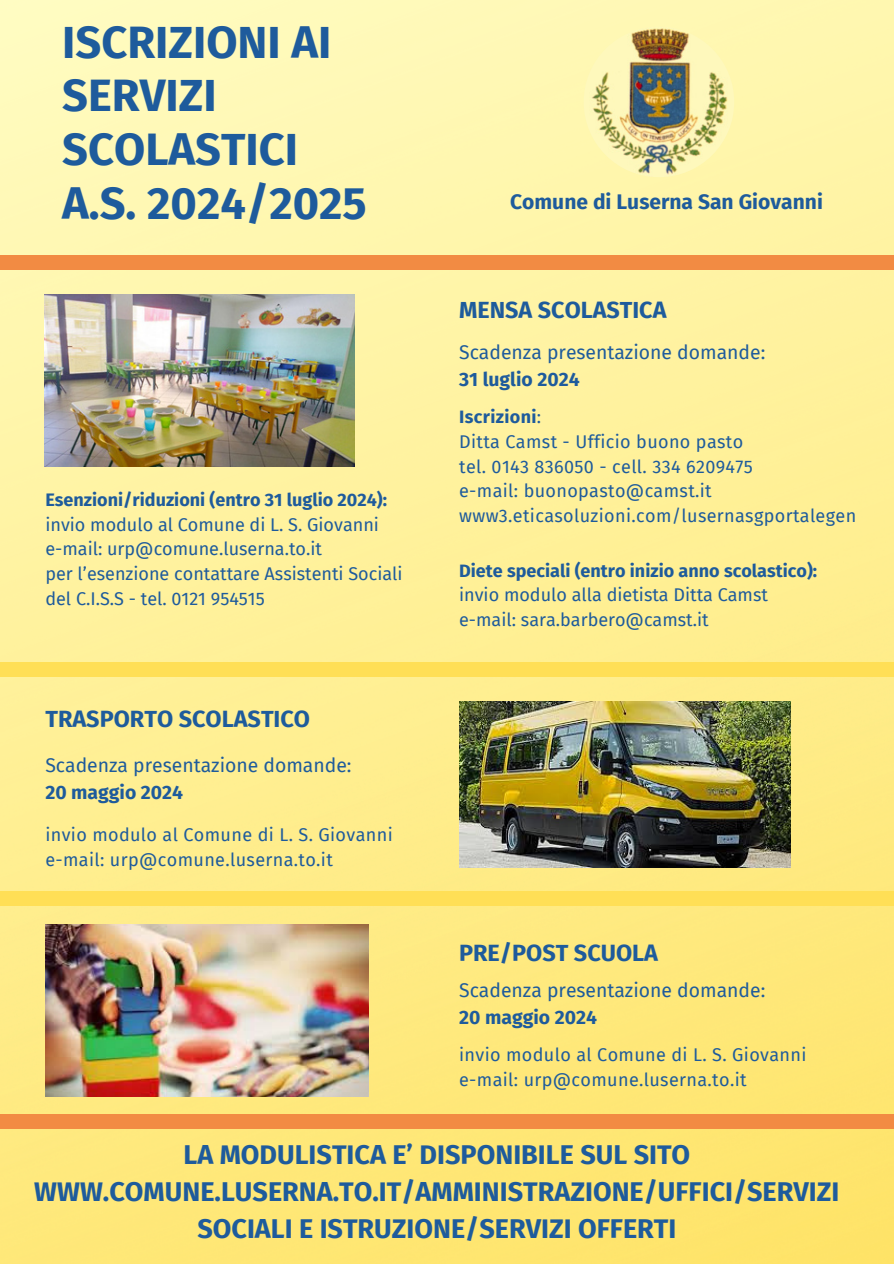
<style>
.page{position:relative;width:894px;height:1264px;background:#fff}
.page>*{position:absolute;margin:0;border:0;box-sizing:border-box;transform-origin:0 0}
.t1{font:700 45.15px/53.7px "Fira Sans";color:#1e5b9c}
.t2{font:700 27px/37.2px "Fira Sans";color:#1e5b9c;text-align:center}
.t3{font:700 23.4px "Fira Sans";color:#1e5b9c}
.t4{font:700 23.25px "Fira Sans";color:#1e5b9c}
.t5{font:700 21px "Fira Sans";color:#1e5b9c}
.t6{font:19.35px/27px "Fira Sans";color:#1e5b9c}
.t7{font:18px "Fira Sans";letter-spacing:.02em;color:#1e5b9c}
.t8{font:18px "Fira Sans";color:#1e5b9c}
.t9{font:700 18px "Fira Sans";color:#1e5b9c}
.t10{font:700 18px "Fira Sans";letter-spacing:.02em;color:#1e5b9c}
.s1{font-weight:700}
.s2{font-weight:400}
</style>
<div class="page">
<img style="left:0;top:0;width:893px;height:1263px">
<div style="left:0;top:255px;width:893px;height:15px;background:#f28b43"></div>
<img style="left:44px;top:294px;width:311px;height:172px">
<img style="left:45px;top:924px;width:323px;height:172px">
<img style="left:583px;top:27px;width:151px;height:150px;border-radius:50%">
<img style="left:459px;top:701px;width:331px;height:166px">
<div style="left:0;top:662px;width:893px;height:15px;background:#ffdf56"></div>
<div style="left:0;top:891px;width:893px;height:15px;background:#ffdf56"></div>
<div style="left:0;top:1113px;width:893px;height:15px;background:#f28b43"></div>
<h3 class="t1" style="left:62px;top:16px;width:306px">ISCRIZIONI AI<br>SERVIZI<br>SCOLASTICI<br>A.S. 2024/2025</h3>
<p class="t9" style="left:45px;top:489px;width:343px">Esenzioni/riduzioni (entro 31 luglio 2024):</p>
<p class="t8" style="left:45px;top:513px;width:335px">invio modulo al Comune di L. S. Giovanni</p>
<p class="t8" style="left:45px;top:538px;width:278px">e-mail: urp@comune.luserna.to.it</p>
<h3 class="t8" style="left:45px;top:563px;width:358px">per l’esenzione contattare Assistenti Sociali</h3>
<h5 class="t8" style="left:45px;top:588px;width:221px">del C.I.S.S - tel. 0121 954515</h5>
<p class="t3" style="left:45px;top:705px;width:266px">TRASPORTO SCOLASTICO</p>
<p class="t6" style="left:45px;top:752px;width:307px">Scadenza presentazione domande:<br><span class="s1">20 maggio 2024</span></p>
<h5 class="t7" style="left:45px;top:824px;width:349px">invio modulo al Comune di L. S. Giovanni</h5>
<p class="t7" style="left:45px;top:849px;width:289px">e-mail: urp@comune.luserna.to.it</p>
<p class="t5" style="left:510px;top:189px;width:314px">Comune di Luserna San Giovanni</p>
<p class="t4" style="left:459px;top:296px;width:209px">MENSA SCOLASTICA</p>
<p class="t6" style="left:459px;top:339px;width:307px">Scadenza presentazione domande:<br><span class="s1">31 luglio 2024</span></p>
<p class="t10" style="left:459px;top:406px;width:84px">Iscrizioni<span class="s2">:</span></p>
<p class="t7" style="left:459px;top:431px;width:285px">Ditta Camst - Ufficio buono pasto</p>
<p class="t7" style="left:459px;top:456px;width:295px">tel. 0143 836050 - cell. 334 6209475</p>
<p class="t7" style="left:459px;top:480px;width:254px">e-mail: buonopasto@camst.it</p>
<p class="t7" style="left:459px;top:505px;width:398px">www3.eticasoluzioni.com/lusernasgportalegen</p>
<p class="t9" style="left:459px;top:560px;width:359px">Diete speciali (entro inizio anno scolastico):</p>
<p class="t8" style="left:459px;top:584px;width:310px">invio modulo alla dietista Ditta Camst</p>
<p class="t8" style="left:459px;top:609px;width:251px">e-mail: sara.barbero@camst.it</p>
<h3 class="t3" style="left:459px;top:939px;width:200px">PRE/POST SCUOLA</h3>
<h5 class="t6" style="left:459px;top:977px;width:307px">Scadenza presentazione domande:<br><span class="s1">20 maggio 2024</span></h5>
<p class="t7" style="left:459px;top:1044px;width:349px">invio modulo al Comune di L. S. Giovanni</p>
<p class="t7" style="left:459px;top:1069px;width:289px">e-mail: urp@comune.luserna.to.it</p>
<h2 class="t2" style="left:34px;top:1136px;width:806px">LA MODULISTICA E’ DISPONIBILE SUL SITO<br>WWW.COMUNE.LUSERNA.TO.IT/AMMINISTRAZIONE/UFFICI/SERVIZI<br>SOCIALI E ISTRUZIONE/SERVIZI OFFERTI</h2>
</div>
